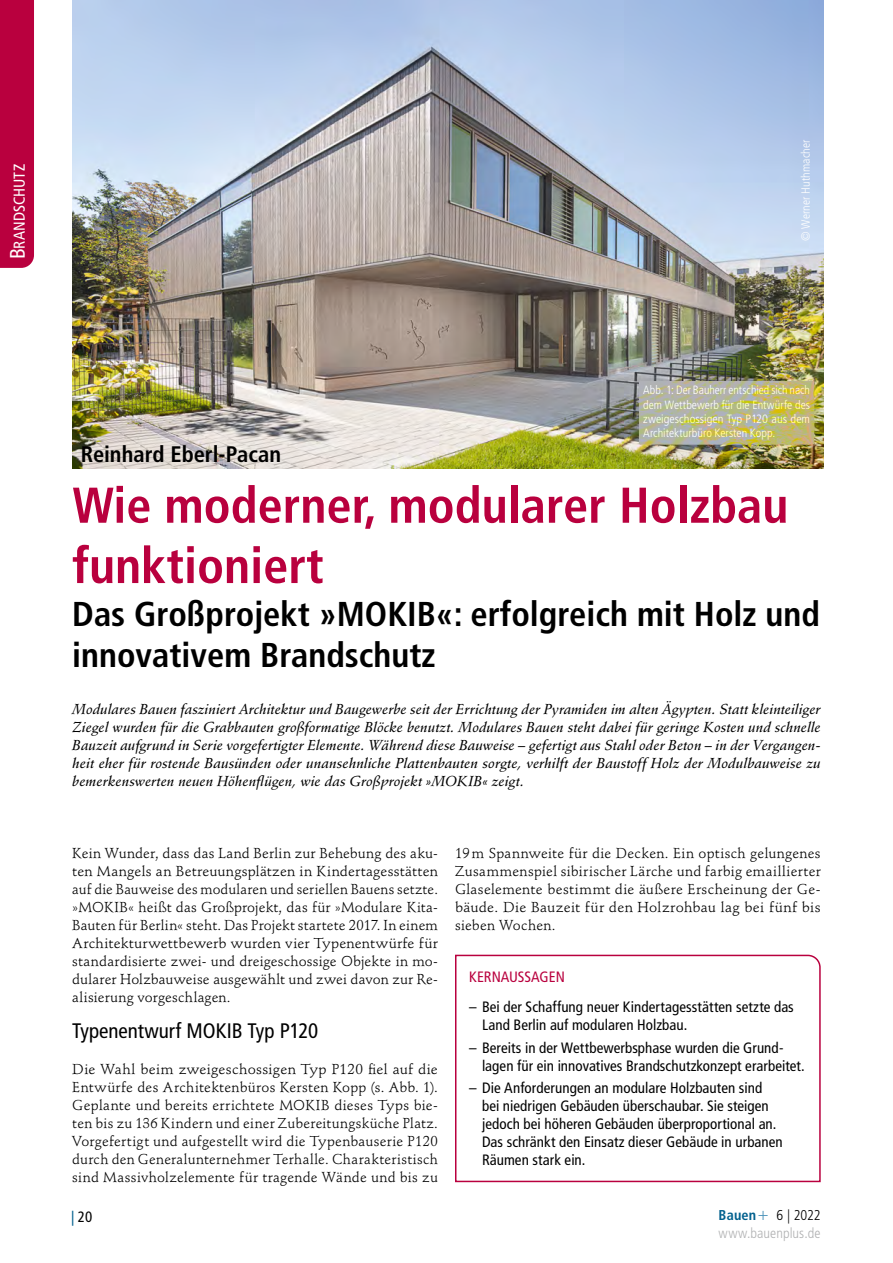
<style>
.page{position:relative;width:893px;height:1263px;background:#fff}
.page>*{position:absolute;margin:0;border:0;box-sizing:border-box;transform-origin:0 0}
.t1{font:700 condensed 50.25px/60.3px "Frutiger LT Std";color:#b9003e}
.t2{font:700 condensed 34.5px/41.4px "Frutiger LT Std";color:#000}
.t3{font:700 condensed 22.5px "Frutiger LT Std";color:#000}
.t4{font:condensed 21px "Frutiger LT Std";letter-spacing:-.005em;color:#000}
.t5{font:condensed 15.75px "Frutiger LT Std";color:#fff}
.t6{font:condensed 15px/18px "Frutiger LT Std";letter-spacing:.005em;color:#000}
.t7{font:condensed 15px "Frutiger LT Std";color:#b9003e}
.t8{font:14.25px/18px "Stempel Schneidler Std";letter-spacing:.015em;color:#000;text-align:justify}
.t9{font:14.25px/18px "Stempel Schneidler Std Med It";letter-spacing:.01em;color:#000;text-align:justify}
.t10{font:300 condensed 14.25px/18px "Frutiger LT Std";letter-spacing:.005em;color:#b1b2b3}
.t11{font:300 condensed 12px/14.4px "Frutiger LT Std";letter-spacing:.005em;color:#fff;text-align:justify}
.s1{font-size:21px}
.s2{color:#00608e}
.s3{font-weight:700;color:#00608e}
.s4{font-size:18px;color:#4891b9}
.s5{color:#000}
</style>
<div class="page">
<div style="left:0;top:0;width:34px;height:268px;background:#b9003e"></div>
<svg style="left:455px;top:954px;width:366px;height:229px"></svg>
<img style="left:72px;top:0;width:752px;height:468px">
<svg style="left:639px;top:381px;width:175px;height:64px;background:#b7b58b"></svg>
<p class="t5" style="left:10px;top:259px;width:97px;rotate:-90deg"><span class="s1">B</span> randschutz</p>
<p class="t11" style="left:799px;top:241px;width:104px;rotate:-90deg">© Werner Huthmacher</p>
<p class="t11" style="left:643px;top:383px;width:168px">Abb. 1: Der Bauherr entschied sich nach dem Wettbewerb für die Entwürfe des zweigeschossigen Typ P120 aus dem Architekturbüro Kersten Kopp.</p>
<h3 class="t3" style="left:81px;top:441px;width:202px">Reinhard Eberl-Pacan</h3>
<h1 class="t1" style="left:72px;top:475px;width:718px">Wie moderner, modularer Holzbau funktioniert</h1>
<h2 class="t2" style="left:72px;top:593px;width:749px">Das Großprojekt »MOKIB«: erfolgreich mit Holz und innovativem Brandschutz</h2>
<p class="t9" style="left:72px;top:700px;width:750px">Modulares Bauen fasziniert Architektur und Baugewerbe seit der Errichtung der Pyramiden im alten Ägypten. Statt kleinteiliger Ziegel wurden für die Grabbauten großformatige Blöcke benutzt. Modulares Bauen steht dabei für geringe Kosten und schnelle Bauzeit aufgrund in Serie vorgefertigter Elemente. Während diese Bauweise – gefertigt aus Stahl oder Beton – in der Vergangen&shy;heit eher für rostende Bausünden oder unansehnliche Plattenbauten sorgte, verhilft der Baustoff Holz der Modulbauweise zu bemerkenswerten neuen Höhenflügen, wie das Großprojekt »MOKIB« zeigt.</p>
<p class="t8" style="left:72px;top:844px;width:367px">Kein Wunder, dass das Land Berlin zur Behebung des aku&shy;ten Mangels an Betreuungsplätzen in Kindertagesstätten auf die Bauweise des modularen und seriellen Bauens setzte. »MOKIB« heißt das Großprojekt, das für »Modulare Kita-Bauten für Berlin« steht. Das Projekt startete 2017. In einem Architekturwettbewerb wurden vier Typenentwürfe für standardisierte zwei- und dreigeschossige Objekte in mo&shy;dularer Holzbauweise ausgewählt und zwei davon zur Re&shy;alisierung vorgeschlagen.</p>
<h3 class="t4" style="left:72px;top:1018px;width:247px">Typenentwurf MOKIB Typ P120</h3>
<p class="t8" style="left:72px;top:1060px;width:367px">Die Wahl beim zweigeschossigen Typ P120 fiel auf die Entwürfe des Architektenbüros Kersten Kopp (s. Abb. 1).<br>Geplante und bereits errichtete MOKIB dieses Typs bie&shy;ten bis zu 136 Kindern und einer Zubereitungsküche Platz.<br>Vorgefertigt und aufgestellt wird die Typenbauserie P120 durch den Generalunternehmer Terhalle. Charakteristisch sind Massivholzelemente für tragende Wände und bis zu</p>
<p class="t8" style="left:455px;top:844px;width:367px">19m Spannweite für die Decken. Ein optisch gelungenes Zusammenspiel sibirischer Lärche und farbig emaillierter Glaselemente bestimmt die äußere Erscheinung der Ge&shy;bäude. Die Bauzeit für den Holzrohbau lag bei fünf bis sieben Wochen.</p>
<p class="t7" style="left:469px;top:968px;width:97px">KERNAUSSAGEN</p>
<p class="t6" style="left:482px;top:998px;width:313px;text-indent:-13px">– Bei der Schaffung neuer Kindertagesstätten setzte das<br>Land Berlin auf modularen Holzbau.</p>
<p class="t6" style="left:482px;top:1038px;width:324px;text-indent:-13px">– Bereits in der Wettbewerbsphase wurden die Grund&shy;lagen für ein innovatives Brandschutzkonzept erarbeitet.</p>
<p class="t6" style="left:482px;top:1079px;width:302px;text-indent:-13px">– Die Anforderungen an modulare Holzbauten sind bei niedrigen Gebäuden überschaubar. Sie steigen jedoch bei höheren Gebäuden überproportional an.<br>Das schränkt den Einsatz dieser Gebäude in urbanen Räumen stark ein.</p>
<p class="t6" style="left:71px;top:1208px;width:23px"><span class="s2">|</span> 20</p>
<p class="t10" style="left:719px;top:1207px;width:104px"><span class="s3">Bauen</span><span class="s4">+</span> <span class="s5">6 | 2022 </span>www.bauenplus.de</p>
</div>
